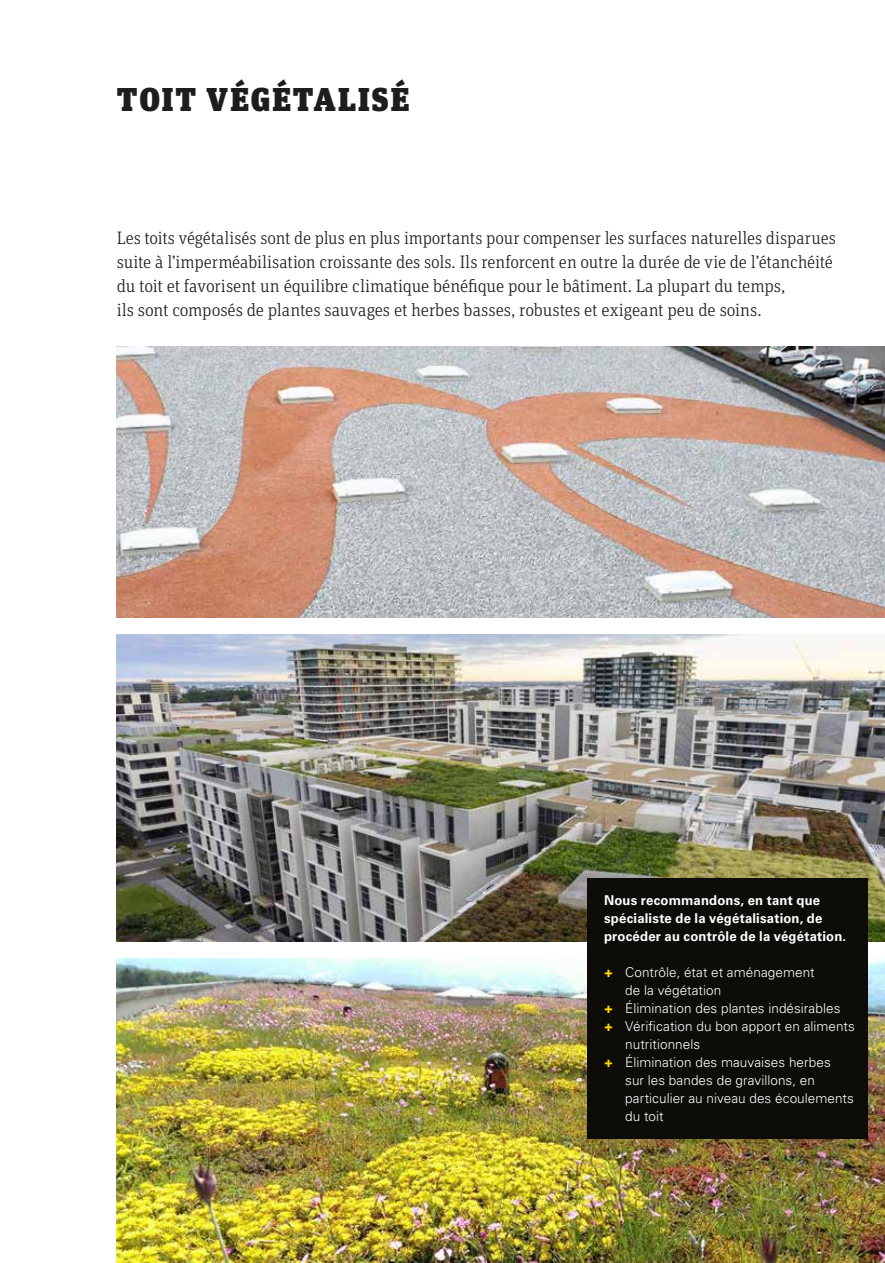
<style>
.page{position:relative;width:885px;height:1263px;background:#fff}
.page>*{position:absolute;margin:0;border:0;box-sizing:border-box;transform-origin:0 0}
.t1{font:900 33px "Unit Slab OT";letter-spacing:.06em;color:#1d1d1b}
.t2{font:300 18px/24px "Unit Slab OT";letter-spacing:-.005em;color:#1d1d1b}
.t3{font:300 13.5px "Univers LT Std";letter-spacing:.005em;color:#fff}
.t4{font:700 13.5px/18px "Univers LT Std";letter-spacing:.015em;color:#fff}
.s1{font-weight:900;color:#ffd700}
</style>
<div class="page">
<img style="left:117px;top:635px;width:767px;height:306px">
<img style="left:117px;top:347px;width:767px;height:270px">
<img style="left:117px;top:959px;width:767px;height:304px">
<div style="left:587px;top:878px;width:280px;height:261px;background:#0e0c08"></div>
<h1 class="t1" style="left:117px;top:79px;width:294px">TOIT VÉGÉTALISÉ</h1>
<p class="t2" style="left:117px;top:228px;width:720px">Les toits végétalisés sont de plus en plus importants pour compenser les surfaces naturelles disparues suite à l’imperméabilisation croissante des sols. Ils renforcent en outre la durée de vie de l’étanchéité du toit et favorisent un équilibre climatique bénéfique pour le bâtiment. La plupart du temps,<br>ils sont composés de plantes sauvages et herbes basses, robustes et exigeant peu de soins.</p>
<p class="t4" style="left:604px;top:892px;width:243px">Nous recommandons, en tant que spécialiste de la végétalisation, de procéder au contrôle de la végétation.</p>
<p class="t3" style="left:604px;top:965px;width:212px"><span class="s1">+</span> Contrôle, état et aménagement</p>
<p class="t3" style="left:625px;top:983px;width:97px">de la végétation</p>
<p class="t3" style="left:604px;top:1001px;width:238px"><span class="s1">+</span> Élimination des plantes indésirables</p>
<p class="t3" style="left:604px;top:1019px;width:252px"><span class="s1">+</span> Vérification du bon apport en aliments</p>
<p class="t3" style="left:625px;top:1037px;width:76px">nutritionnels</p>
<p class="t3" style="left:604px;top:1055px;width:228px"><span class="s1">+</span> Élimination des mauvaises herbes</p>
<p class="t3" style="left:625px;top:1073px;width:191px">sur les bandes de gravillons, en</p>
<p class="t3" style="left:625px;top:1091px;width:230px">particulier au niveau des écoulements</p>
<p class="t3" style="left:625px;top:1109px;width:40px">du toit</p>
</div>
